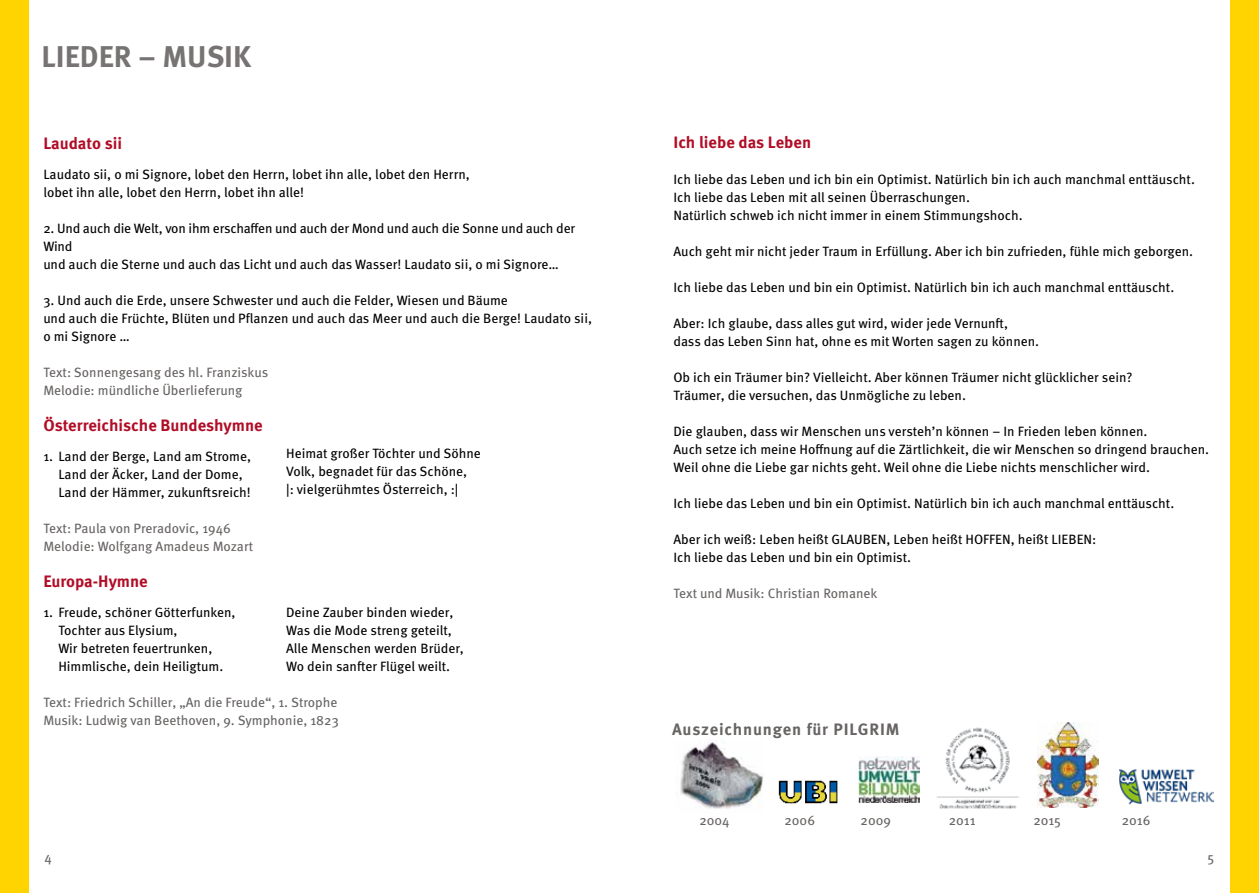
<style>
.page{position:relative;width:1259px;height:893px;background:#fff}
.page>*{position:absolute;margin:0;border:0;box-sizing:border-box;transform-origin:0 0}
.t1{font:700 30px "Meta Pro";color:#777373}
.t2{font:700 16.5px "Meta Pro";color:#b10d27}
.t3{font:700 16.5px "Meta Pro";letter-spacing:.05em;color:#676463}
.t4{font:13.5px/18px "Meta Pro";color:#000}
.t5{font:13.5px/18px "Meta Pro";color:#676463}
</style>
<div class="page">
<div style="left:1229px;top:0;width:30px;height:893px;background:#ffd400"></div>
<div style="left:0;top:0;width:29px;height:893px;background:#ffd400"></div>
<img style="left:778px;top:780px;width:60px;height:24px">
<img style="left:858px;top:756px;width:61px;height:47px">
<img style="left:937px;top:727px;width:82px;height:82px">
<img style="left:680px;top:740px;width:83px;height:69px">
<img style="left:1119px;top:769px;width:94px;height:36px">
<img style="left:1037px;top:722px;width:61px;height:86px">
<h1 class="t1" style="left:41px;top:33px;width:211px">LIEDER – MUSIK</h1>
<p class="t2" style="left:43px;top:130px;width:80px">Laudato sii</p>
<p class="t4" style="left:43px;top:164px;width:428px">Laudato sii, o mi Signore, lobet den Herrn, lobet ihn alle, lobet den Herrn, lobet ihn alle, lobet den Herrn, lobet ihn alle!</p>
<p class="t4" style="left:43px;top:218px;width:533px">2. Und auch die Welt, von ihm erschaffen und auch der Mond und auch die Sonne und auch der<br>Wind<br>und auch die Sterne und auch das Licht und auch das Wasser! Laudato sii, o mi Signore…</p>
<p class="t4" style="left:43px;top:290px;width:550px">3. Und auch die Erde, unsere Schwester und auch die Felder, Wiesen und Bäume<br>und auch die Früchte, Blüten und Pflanzen und auch das Meer und auch die Berge! Laudato sii, o mi Signore …</p>
<p class="t5" style="left:43px;top:362px;width:226px">Text: Sonnengesang des hl. Franziskus<br>Melodie: mündliche Überlieferung</p>
<p class="t2" style="left:43px;top:412px;width:221px">Österreichische Bundeshymne</p>
<p class="t4" style="left:58px;top:446px;width:194px;text-indent:-15px">1. Land der Berge, Land am Strome,<br>Land der Äcker, Land der Dome,<br>Land der Hämmer, zukunftsreich!</p>
<p class="t5" style="left:43px;top:518px;width:212px">Text: Paula von Preradovic, 1946<br>Melodie: Wolfgang Amadeus Mozart</p>
<p class="t2" style="left:43px;top:568px;width:106px">Europa-Hymne</p>
<p class="t4" style="left:58px;top:602px;width:179px;text-indent:-15px">1. Freude, schöner Götterfunken,<br>Tochter aus Elysium,<br>Wir betreten feuertrunken,<br>Himmlische, dein Heiligtum.</p>
<p class="t5" style="left:43px;top:692px;width:297px">Text: Friedrich Schiller, „An die Freude“, 1. Strophe<br>Musik: Ludwig van Beethoven, 9. Symphonie, 1823</p>
<p class="t4" style="left:286px;top:444px;width:196px">Heimat großer Töchter und Söhne<br>Volk, begnadet für das Schöne,<br>|: vielgerühmtes Österreich, :|</p>
<p class="t4" style="left:286px;top:603px;width:179px">Deine Zauber binden wieder,<br>Was die Mode streng geteilt,<br>Alle Menschen werden Brüder,<br>Wo dein sanfter Flügel weilt.</p>
<p class="t2" style="left:673px;top:129px;width:139px">Ich liebe das Leben</p>
<p class="t4" style="left:673px;top:169px;width:523px">Ich liebe das Leben und ich bin ein Optimist. Natürlich bin ich auch manchmal enttäuscht.<br>Ich liebe das Leben mit all seinen Überraschungen.<br>Natürlich schweb ich nicht immer in einem Stimmungshoch.</p>
<p class="t4" style="left:673px;top:241px;width:521px">Auch geht mir nicht jeder Traum in Erfüllung. Aber ich bin zufrieden, fühle mich geborgen.</p>
<p class="t4" style="left:673px;top:277px;width:502px">Ich liebe das Leben und bin ein Optimist. Natürlich bin ich auch manchmal enttäuscht.</p>
<p class="t4" style="left:673px;top:313px;width:367px">Aber: Ich glaube, dass alles gut wird, wider jede Vernunft,<br>dass das Leben Sinn hat, ohne es mit Worten sagen zu können.</p>
<p class="t4" style="left:673px;top:367px;width:460px">Ob ich ein Träumer bin? Vielleicht. Aber können Träumer nicht glücklicher sein?<br>Träumer, die versuchen, das Unmögliche zu leben.</p>
<p class="t4" style="left:673px;top:421px;width:537px">Die glauben, dass wir Menschen uns versteh’n können – In Frieden leben können.<br>Auch setze ich meine Hoffnung auf die Zärtlichkeit, die wir Menschen so dringend brauchen.<br>Weil ohne die Liebe gar nichts geht. Weil ohne die Liebe nichts menschlicher wird.</p>
<p class="t4" style="left:673px;top:493px;width:502px">Ich liebe das Leben und bin ein Optimist. Natürlich bin ich auch manchmal enttäuscht.</p>
<p class="t4" style="left:673px;top:529px;width:424px">Aber ich weiß: Leben heißt GLAUBEN, Leben heißt HOFFEN, heißt LIEBEN:<br>Ich liebe das Leben und bin ein Optimist.</p>
<p class="t5" style="left:673px;top:583px;width:206px">Text und Musik: Christian Romanek</p>
<p class="t3" style="left:672px;top:716px;width:229px">Auszeichnungen für PILGRIM</p>
<p class="t5" style="left:699px;top:810px;width:32px">2004</p>
<p class="t5" style="left:784px;top:810px;width:32px">2006</p>
<p class="t5" style="left:860px;top:810px;width:32px">2009</p>
<p class="t5" style="left:948px;top:810px;width:28px">2011</p>
<p class="t5" style="left:1033px;top:810px;width:29px">2015</p>
<p class="t5" style="left:1121px;top:810px;width:30px">2016</p>
<p class="t5" style="left:45px;top:847px;width:9px">4</p>
<p class="t5" style="left:1207px;top:847px;width:8px">5</p>
</div>
